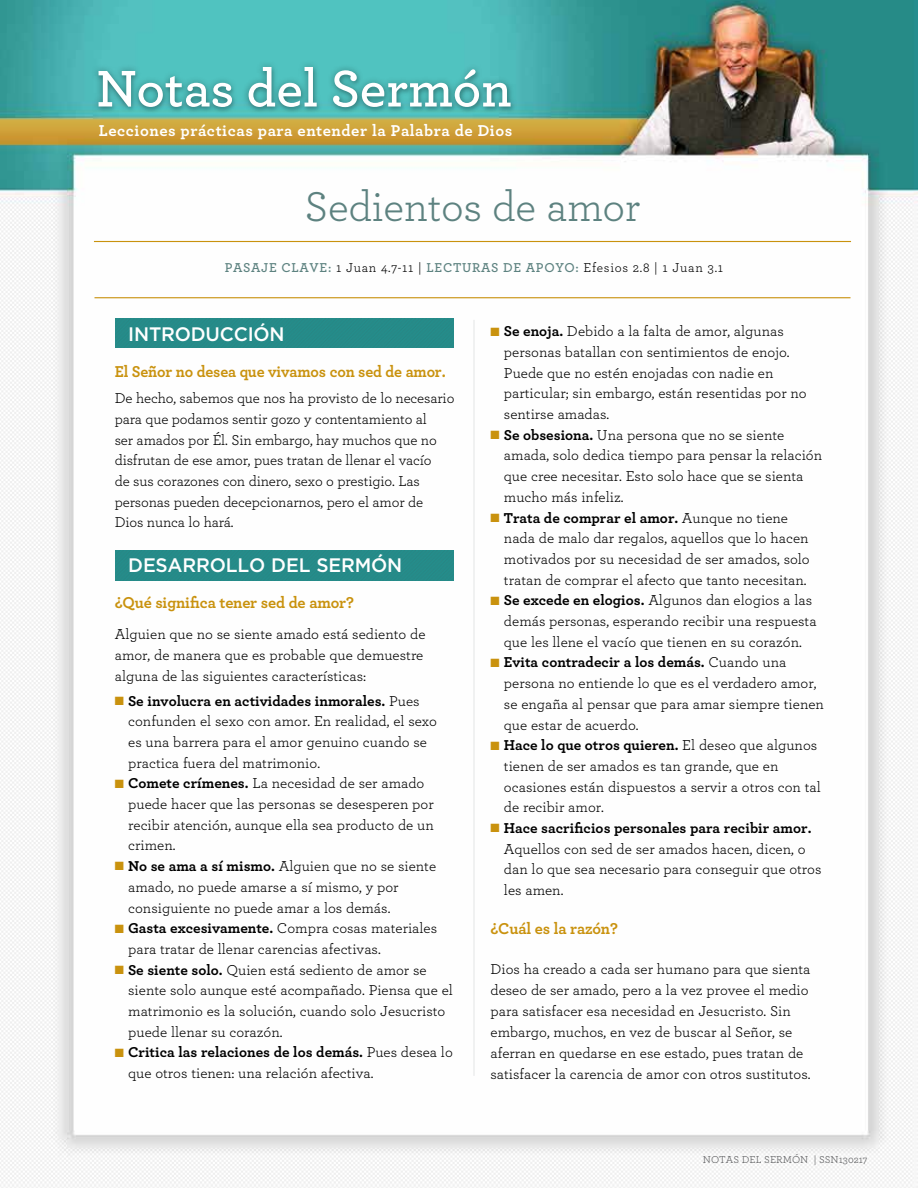
<style>
.page{position:relative;width:918px;height:1188px;background:#fff}
.page>*{position:absolute;margin:0;border:0;box-sizing:border-box;transform-origin:0 0}
.t1{font:600 54px "Archer";color:#fff}
.t2{font:43.5px "Archer";letter-spacing:-.01em;color:#5d8280}
.t3{font:500 19.5px "Gotham";letter-spacing:-.01em;color:#fff}
.t4{font:700 16.5px "Archer";letter-spacing:.03em;color:#fff}
.t5{font:700 16.5px "Archer";letter-spacing:-.01em;color:#c9920e}
.t6{font:700 16.5px "Archer";letter-spacing:-.01em;color:#c9920e;scale:.96 1}
.t7{font:15px/20.7px "Archer";color:#000}
.t8{font:13.5px "Archer";letter-spacing:.05em;color:#000}
.t9{font:10.5px "Archer";color:#58595b}
.s1{font-weight:600;color:#5d8280}
.s2{color:#c9920e}
.s3{font-weight:700}
</style>
<div class="page">
<img style="left:0;top:0;width:918px;height:1188px">
<div style="left:116px;top:551px;width:338px;height:29px;background:#258a88"></div>
<hr style="left:473px;top:320px;width:2px;height:756px;background:#e6e7e8">
<hr style="left:94px;top:241px;width:757px;height:1px;background:#c9920e">
<hr style="left:94px;top:297px;width:756px;height:1px;background:#c9920e">
<div style="left:116px;top:318px;width:338px;height:30px;background:#258a88"></div>
<div style="left:91px;top:60px;width:427px;height:55px;background:#000;opacity:.35"></div>
<h1 class="t1" style="left:96px;top:55px;width:417px">Notas del Sermón</h1>
<p class="t4" style="left:99px;top:120px;width:415px">Lecciones prácticas para entender la Palabra de Dios</p>
<h2 class="t2" style="left:305px;top:176px;width:337px">Sedientos de amor</h2>
<p class="t8" style="left:225px;top:258px;width:500px"><span class="s1">PASAJE CLAVE:</span> 1 Juan 4.7-11 | <span class="s1">LECTURAS DE APOYO:</span> Efesios 2.8 | 1 Juan 3.1</p>
<h3 class="t3" style="left:128px;top:323px;width:158px">INTRODUCCIÓN</h3>
<p class="t6" style="left:115px;top:361px;width:346px">El Señor no desea que vivamos con sed de amor.</p>
<p class="t7" style="left:115px;top:387px;width:341px">De hecho, sabemos que nos ha provisto de lo necesario para que podamos sentir gozo y contentamiento al<br>ser amados por Él. Sin embargo, hay muchos que no disfrutan de ese amor, pues tratan de llenar el vacío<br>de sus corazones con dinero, sexo o prestigio. Las personas pueden decepcionarnos, pero el amor de Dios nunca lo hará.</p>
<h3 class="t3" style="left:128px;top:554px;width:275px">DESARROLLO DEL SERMÓN</h3>
<p class="t5" style="left:115px;top:592px;width:241px">¿Qué significa tener sed de amor?</p>
<p class="t7" style="left:115px;top:623px;width:312px">Alguien que no se siente amado está sediento de amor, de manera que es probable que demuestre alguna de las siguientes características:</p>
<p class="t7" style="left:128px;top:690px;width:310px;text-indent:-13px"><span class="s2">■</span> <span class="s3">Se involucra en actividades inmorales.</span> Pues confunden el sexo con amor. En realidad, el sexo es una barrera para el amor genuino cuando se practica fuera del matrimonio.</p>
<p class="t7" style="left:128px;top:772px;width:307px;text-indent:-13px"><span class="s2">■</span> <span class="s3">Comete crímenes.</span> La necesidad de ser amado puede hacer que las personas se desesperen por recibir atención, aunque ella sea producto de un crimen.</p>
<p class="t7" style="left:128px;top:855px;width:310px;text-indent:-13px"><span class="s2">■</span> <span class="s3">No se ama a sí mismo.</span> Alguien que no se siente amado, no puede amarse a sí mismo, y por consiguiente no puede amar a los demás.</p>
<p class="t7" style="left:128px;top:917px;width:311px;text-indent:-13px"><span class="s2">■</span> <span class="s3">Gasta excesivamente.</span> Compra cosas materiales para tratar de llenar carencias afectivas.</p>
<p class="t7" style="left:128px;top:959px;width:326px;text-indent:-13px"><span class="s2">■</span> <span class="s3">Se siente solo.</span> Quien está sediento de amor se siente solo aunque esté acompañado. Piensa que el matrimonio es la solución, cuando solo Jesucristo puede llenar su corazón.</p>
<p class="t7" style="left:128px;top:1041px;width:326px;text-indent:-13px"><span class="s2">■</span> <span class="s3">Critica las relaciones de los demás.</span> Pues desea lo que otros tienen: una relación afectiva.</p>
<p class="t7" style="left:504px;top:320px;width:304px;text-indent:-13px"><span class="s2">■</span> <span class="s3">Se enoja.</span> Debido a la falta de amor, algunas personas batallan con sentimientos de enojo.<br>Puede que no estén enojadas con nadie en particular; sin embargo, están resentidas por no sentirse amadas.</p>
<p class="t7" style="left:504px;top:424px;width:320px;text-indent:-13px"><span class="s2">■</span> <span class="s3">Se obsesiona.</span> Una persona que no se siente amada, solo dedica tiempo para pensar la relación que cree necesitar. Esto solo hace que se sienta mucho más infeliz.</p>
<p class="t7" style="left:504px;top:507px;width:307px;text-indent:-13px"><span class="s2">■</span> <span class="s3">Trata de comprar el amor.</span> Aunque no tiene nada de malo dar regalos, aquellos que lo hacen motivados por su necesidad de ser amados, solo tratan de comprar el afecto que tanto necesitan.</p>
<p class="t7" style="left:504px;top:589px;width:314px;text-indent:-13px"><span class="s2">■</span> <span class="s3">Se excede en elogios.</span> Algunos dan elogios a las demás personas, esperando recibir una respuesta que les llene el vacío que tienen en su corazón.</p>
<p class="t7" style="left:504px;top:651px;width:321px;text-indent:-13px"><span class="s2">■</span> <span class="s3">Evita contradecir a los demás.</span> Cuando una persona no entiende lo que es el verdadero amor, se engaña al pensar que para amar siempre tienen que estar de acuerdo.</p>
<p class="t7" style="left:504px;top:734px;width:318px;text-indent:-13px"><span class="s2">■</span> <span class="s3">Hace lo que otros quieren.</span> El deseo que algunos tienen de ser amados es tan grande, que en ocasiones están dispuestos a servir a otros con tal de recibir amor.</p>
<p class="t7" style="left:504px;top:817px;width:319px;text-indent:-13px"><span class="s2">■</span> <span class="s3">Hace sacrificios personales para recibir amor.<br></span>Aquellos con sed de ser amados hacen, dicen, o dan lo que sea necesario para conseguir que otros les amen.</p>
<p class="t5" style="left:490px;top:918px;width:129px">¿Cuál es la razón?</p>
<p class="t7" style="left:490px;top:958px;width:322px">Dios ha creado a cada ser humano para que sienta deseo de ser amado, pero a la vez provee el medio para satisfacer esa necesidad en Jesucristo. Sin embargo, muchos, en vez de buscar al Señor, se aferran en quedarse en ese estado, pues tratan de satisfacer la carencia de amor con otros sustitutos.</p>
<p class="t9" style="left:703px;top:1152px;width:166px">NOTAS DEL SERMÓN | SSN130217</p>
</div>
